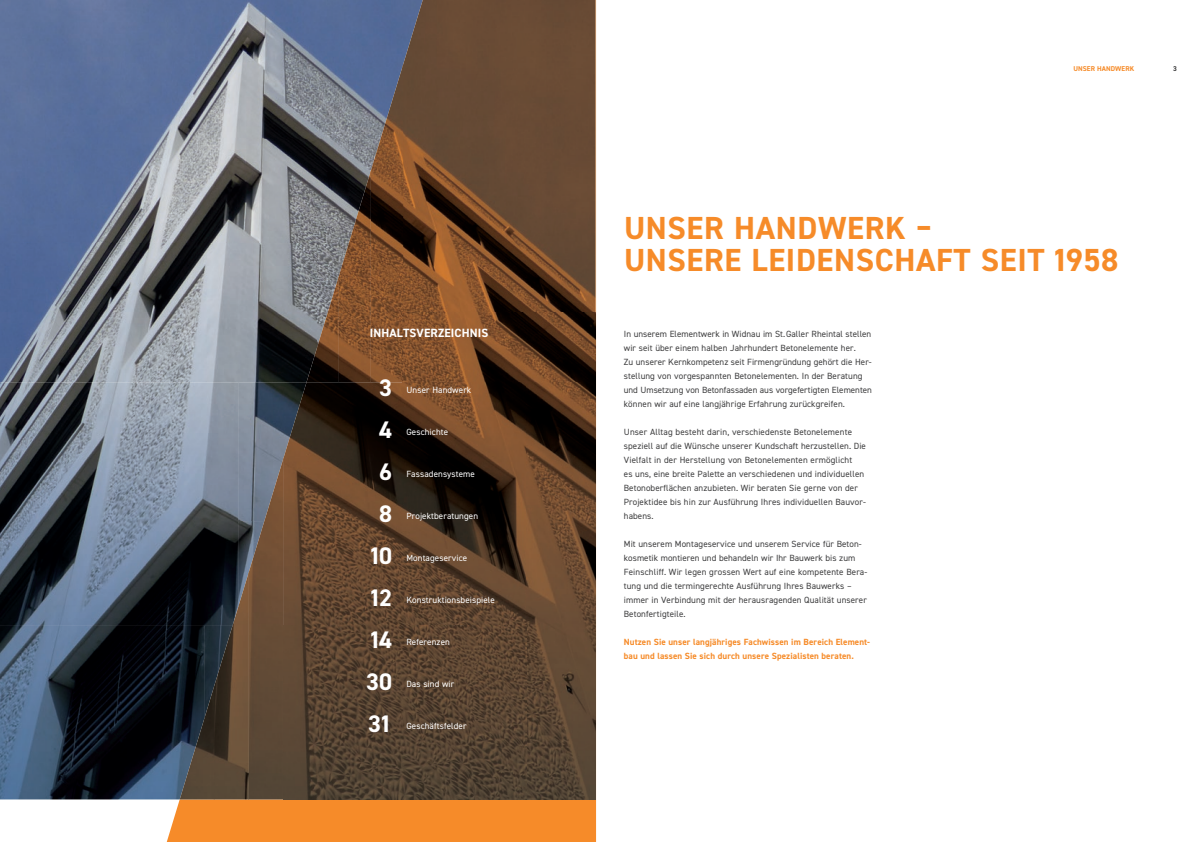
<style>
.page{position:relative;width:1191px;height:842px;background:#fff}
.page>*{position:absolute;margin:0;border:0;box-sizing:border-box;transform-origin:0 0}
.t1{font:700 32px/32px "DIN2014";letter-spacing:.02em;color:#f68b29}
.t2{font:700 24px/42px "DIN2014";letter-spacing:-.09em;color:#fff;text-align:center}
.t3{font:700 12px "DIN2014";letter-spacing:.01em;color:#fff}
.t4{font:9px/14px "DIN2014";letter-spacing:.01em;color:#3e3e3f}
.t5{font:9px "DIN2014";letter-spacing:.01em;color:#fff}
.t6{font:700 9px/14px "DIN2014";letter-spacing:.01em;color:#f68b29}
.t7{font:700 7px "DIN2014";letter-spacing:.01em;color:#f68b29}
.t8{font:700 7px "DIN2014";color:#3e3e3f}
</style>
<div class="page">
<img style="left:0;top:0;width:167px;height:243px">
<img style="left:0;top:243px;width:167px;height:139px">
<img style="left:0;top:382px;width:167px;height:243px">
<img style="left:0;top:625px;width:167px;height:174px">
<svg style="left:167px;top:0;width:429px;height:842px;background:#837974"></svg>
<img style="left:403px;top:0;width:192px;height:382px">
<img style="left:370px;top:64px;width:33px;height:318px">
<img style="left:338px;top:171px;width:33px;height:211px">
<img style="left:306px;top:276px;width:33px;height:106px">
<img style="left:283px;top:382px;width:312px;height:417px">
<img style="left:248px;top:457px;width:36px;height:342px">
<img style="left:214px;top:572px;width:35px;height:227px">
<img style="left:180px;top:685px;width:34px;height:114px">
<h3 class="t3" style="left:370px;top:325px;width:120px">INHALTSVERZEICHNIS</h3>
<h2 class="t2" style="left:366px;top:366px;width:28px">3<br>4<br>6<br>8<br>10<br>12<br>14<br>30<br>31</h2>
<p class="t5" style="left:406px;top:384px;width:66px">Unser Handwerk</p>
<p class="t5" style="left:406px;top:426px;width:43px">Geschichte</p>
<p class="t5" style="left:406px;top:468px;width:70px">Fassadensysteme</p>
<p class="t5" style="left:406px;top:510px;width:73px">Projektberatungen</p>
<p class="t5" style="left:406px;top:552px;width:62px">Montageservice</p>
<p class="t5" style="left:406px;top:594px;width:90px">Konstruktionsbeispiele</p>
<p class="t5" style="left:406px;top:636px;width:45px">Referenzen</p>
<p class="t5" style="left:406px;top:678px;width:49px">Das sind wir</p>
<p class="t5" style="left:406px;top:720px;width:62px">Geschäftsfelder</p>
<p class="t7" style="left:1073px;top:64px;width:62px">UNSER HANDWERK</p>
<p class="t8" style="left:1173px;top:64px;width:5px">3</p>
<h1 class="t1" style="left:624px;top:212px;width:496px">UNSER HANDWERK<br>UNSERE LEIDENSCHAFT SEIT 1958</h1>
<p class="t4" style="left:624px;top:327px;width:250px">In unserem Elementwerk in Widnau im St.Galler Rheintal stellen wir seit über einem halben Jahrhundert Betonelemente her.<br>Zu unserer Kernkompetenz seit Firmengründung gehört die Her&shy;stellung von vorgespannten Betonelementen. In der Beratung und Umsetzung von Betonfassaden aus vorgefertigten Elementen können wir auf eine langjährige Erfahrung zurückgreifen.</p>
<p class="t4" style="left:624px;top:425px;width:244px">Unser Alltag besteht darin, verschiedenste Betonelemente speziell auf die Wünsche unserer Kundschaft herzustellen. Die Vielfalt in der Herstellung von Betonelementen ermöglicht<br>es uns, eine breite Palette an verschiedenen und individuellen Betonoberflächen anzubieten. Wir beraten Sie gerne von der Projektidee bis hin zur Ausführung Ihres individuellen Bauvor&shy;habens.</p>
<p class="t4" style="left:624px;top:537px;width:245px">Mit unserem Montageservice und unserem Service für Beton&shy;kosmetik montieren und behandeln wir Ihr Bauwerk bis zum Feinschliff. Wir legen grossen Wert auf eine kompetente Bera&shy;tung und die termingerechte Ausführung Ihres Bauwerks – immer in Verbindung mit der herausragenden Qualität unserer Betonfertigteile.</p>
<p class="t6" style="left:624px;top:635px;width:248px">Nutzen Sie unser langjähriges Fachwissen im Bereich Element&shy;bau und lassen Sie sich durch unsere Spezialisten beraten.</p>
</div>
